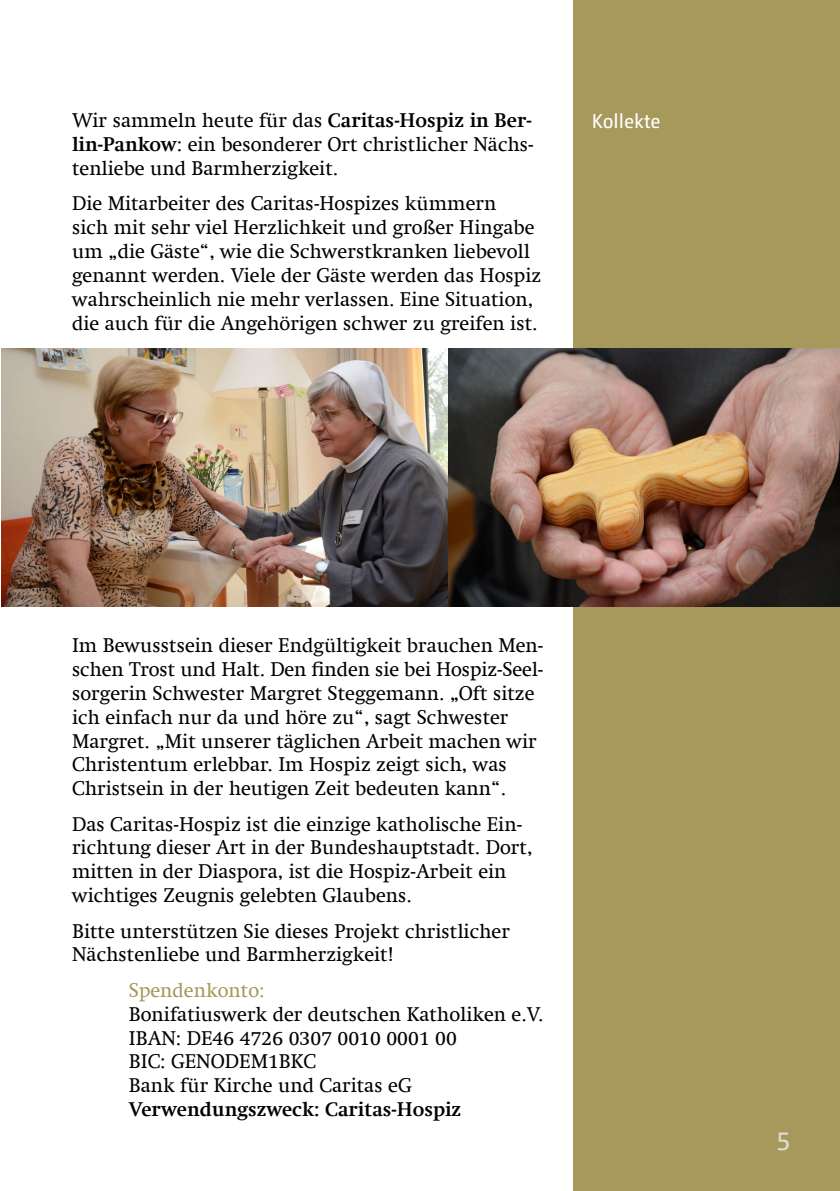
<style>
.page{position:relative;width:840px;height:1191px;background:#fff}
.page>*{position:absolute;margin:0;border:0;box-sizing:border-box;transform-origin:0 0}
.t1{font:27.2px "Camingo Dos Pro";color:#e3ddd5}
.t2{font:20px/23.8px "Swift Com";color:#000}
.t3{font:700 20px "Swift Com";color:#000}
.t4{font:20px "Swift Com";color:#a7995c}
.t5{font:20px "Camingo Dos Pro";color:#fff}
.s1{font-weight:700}
</style>
<div class="page">
<div style="left:573px;top:0;width:266px;height:1191px;background:#a7995c"></div>
<img style="left:1px;top:349px;width:838px;height:257px">
<p class="t2" style="left:72px;top:108px;width:461px">Wir sammeln heute für das <span class="s1">Caritas-Hospiz in Ber-</span></p>
<p class="t5" style="left:591px;top:110px;width:70px">Kollekte</p>
<p class="t2" style="left:72px;top:132px;width:463px"><span class="s1">lin-Pankow</span>: ein besonderer Ort christlicher Nächs&shy;tenliebe und Barmherzigkeit.</p>
<p class="t2" style="left:72px;top:191px;width:470px">Die Mitarbeiter des Caritas-Hospizes kümmern<br>sich mit sehr viel Herzlichkeit und großer Hingabe um „die Gäste“, wie die Schwerstkranken liebevoll genannt werden. Viele der Gäste werden das Hospiz wahrscheinlich nie mehr verlassen. Eine Situation, die auch für die Angehörigen schwer zu greifen ist.</p>
<p class="t2" style="left:72px;top:633px;width:472px">Im Bewusstsein dieser Endgültigkeit brauchen Men&shy;schen Trost und Halt. Den finden sie bei Hospiz-Seel&shy;sorgerin Schwester Margret Steggemann. „Oft sitze ich einfach nur da und höre zu“, sagt Schwester Margret. „Mit unserer täglichen Arbeit machen wir Christentum erlebbar. Im Hospiz zeigt sich, was Christsein in der heutigen Zeit bedeuten kann“.</p>
<p class="t2" style="left:72px;top:812px;width:461px">Das Caritas-Hospiz ist die einzige katholische Ein&shy;richtung dieser Art in der Bundeshauptstadt. Dort, mitten in der Diaspora, ist die Hospiz-Arbeit ein wichtiges Zeugnis gelebten Glaubens.</p>
<p class="t2" style="left:72px;top:918px;width:439px">Bitte unterstützen Sie dieses Projekt christlicher<br>Nächstenliebe und Barmherzigkeit!</p>
<p class="t4" style="left:129px;top:978px;width:137px">Spendenkonto:</p>
<p class="t2" style="left:129px;top:1002px;width:416px">Bonifatiuswerk der deutschen Katholiken e.V.<br>IBAN: DE46 4726 0307 0010 0001 00<br>BIC: GENODEM1BKC<br>Bank für Kirche und Caritas eG</p>
<p class="t3" style="left:129px;top:1097px;width:334px">Verwendungszweck: Caritas-Hospiz</p>
<h1 class="t1" style="left:775px;top:1122px;width:16px">5</h1>
</div>
